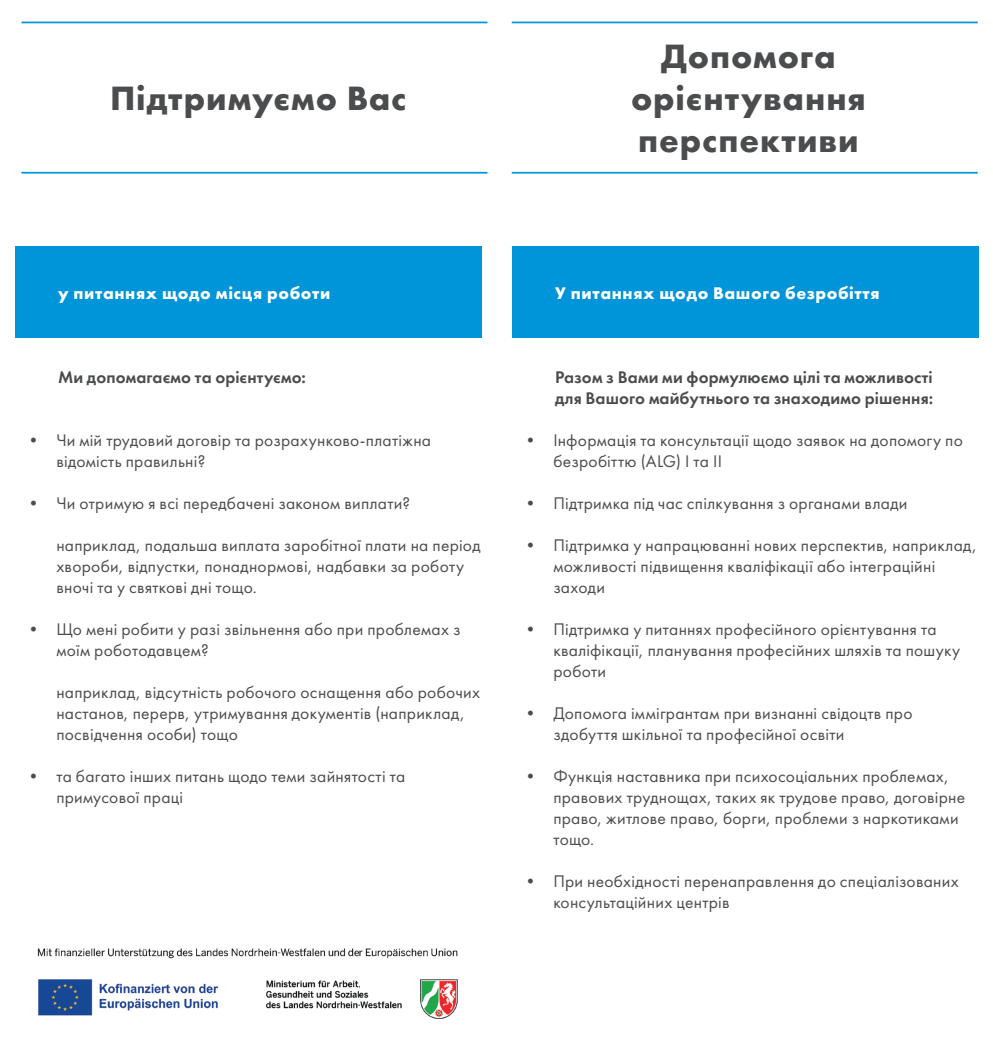
<style>
.page{position:relative;width:993px;height:1052px;background:#fff}
.page>*{position:absolute;margin:0;border:0;box-sizing:border-box;transform-origin:0 0}
.t1{font:700 35px/42px "Futura PT";letter-spacing:.025em;color:#4b4c4d;text-align:center}
.t2{font:17.5px/21px "Futura PT";letter-spacing:.015em;color:#4b4c4d}
.t3{font:600 17.5px/21px "Futura PT";letter-spacing:.005em;color:#4b4c4d}
.t4{font:700 17.5px "Futura PT";letter-spacing:.04em;color:#fff}
</style>
<div class="page">
<div style="left:15px;top:246px;width:466px;height:91px;background:#0095d9"></div>
<div style="left:511px;top:246px;width:467px;height:91px;background:#0095d9"></div>
<hr style="left:21px;top:22px;width:466px;height:1px;background:#0095d9">
<hr style="left:21px;top:172px;width:466px;height:2px;background:#0095d9">
<hr style="left:511px;top:22px;width:466px;height:1px;background:#0095d9">
<hr style="left:511px;top:172px;width:466px;height:2px;background:#0095d9">
<img style="left:37px;top:948px;width:421px;height:71px">
<h1 class="t1" style="left:110px;top:76px;width:298px">Підтримуємо Вас</h1>
<h1 class="t1" style="left:631px;top:34px;width:236px">Допомога орієнтування перспективи</h1>
<p class="t4" style="left:58px;top:282px;width:274px">у питаннях щодо місця роботи</p>
<p class="t3" style="left:58px;top:366px;width:249px">Ми допомагаємо та орієнтуємо:</p>
<p class="t2" style="left:56px;top:430px;width:376px;text-indent:-32px">• Чи мій трудовий договір та розрахунково-платіжна відомість правильні?</p>
<p class="t2" style="left:25px;top:493px;width:387px">• Чи отримую я всі передбачені законом виплати?</p>
<p class="t2" style="left:56px;top:535px;width:425px">наприклад, подальша виплата заробітної плати на період хвороби, відпустки, понаднормові, надбавки за роботу вночі та у святкові дні тощо.</p>
<p class="t2" style="left:56px;top:619px;width:405px;text-indent:-32px">• Що мені робити у разі звільнення або при проблемах з моїм роботодавцем?</p>
<p class="t2" style="left:56px;top:682px;width:425px">наприклад, відсутність робочого оснащення або робочих настанов, перерв, утримування документів (наприклад, посвідчення особи) тощо</p>
<p class="t2" style="left:56px;top:766px;width:350px;text-indent:-32px">• та багато інших питань щодо теми зайнятості та примусової праці</p>
<p class="t4" style="left:555px;top:282px;width:326px">У питаннях щодо Вашого безробіття</p>
<p class="t3" style="left:555px;top:366px;width:379px">Разом з Вами ми формулюємо цілі та можливості для Вашого майбутнього та знаходимо рішення:</p>
<p class="t2" style="left:553px;top:430px;width:411px;text-indent:-31px">• Інформація та консультації щодо заявок на допомогу по безробіттю (ALG) I та II</p>
<p class="t2" style="left:521px;top:493px;width:387px">• Підтримка під час спілкування з органами влади</p>
<p class="t2" style="left:553px;top:535px;width:425px;text-indent:-31px">• Підтримка у напрацюванні нових перспектив, наприклад, можливості підвищення кваліфікації або інтеграційні заходи</p>
<p class="t2" style="left:553px;top:619px;width:408px;text-indent:-31px">• Підтримка у питаннях професійного орієнтування та кваліфікації, планування професійних шляхів та пошуку роботи</p>
<p class="t2" style="left:553px;top:703px;width:360px;text-indent:-31px">• Допомога іммігрантам при визнанні свідоцтв про здобуття шкільної та професійної освіти</p>
<p class="t2" style="left:553px;top:766px;width:413px;text-indent:-31px">• Функція наставника при психосоціальних проблемах, правових труднощах, таких як трудове право, договірне право, житлове право, борги, проблеми з наркотиками тощо.</p>
<p class="t2" style="left:553px;top:871px;width:407px;text-indent:-31px">• При необхідності перенаправлення до спеціалізованих консультаційних центрів</p>
</div>
